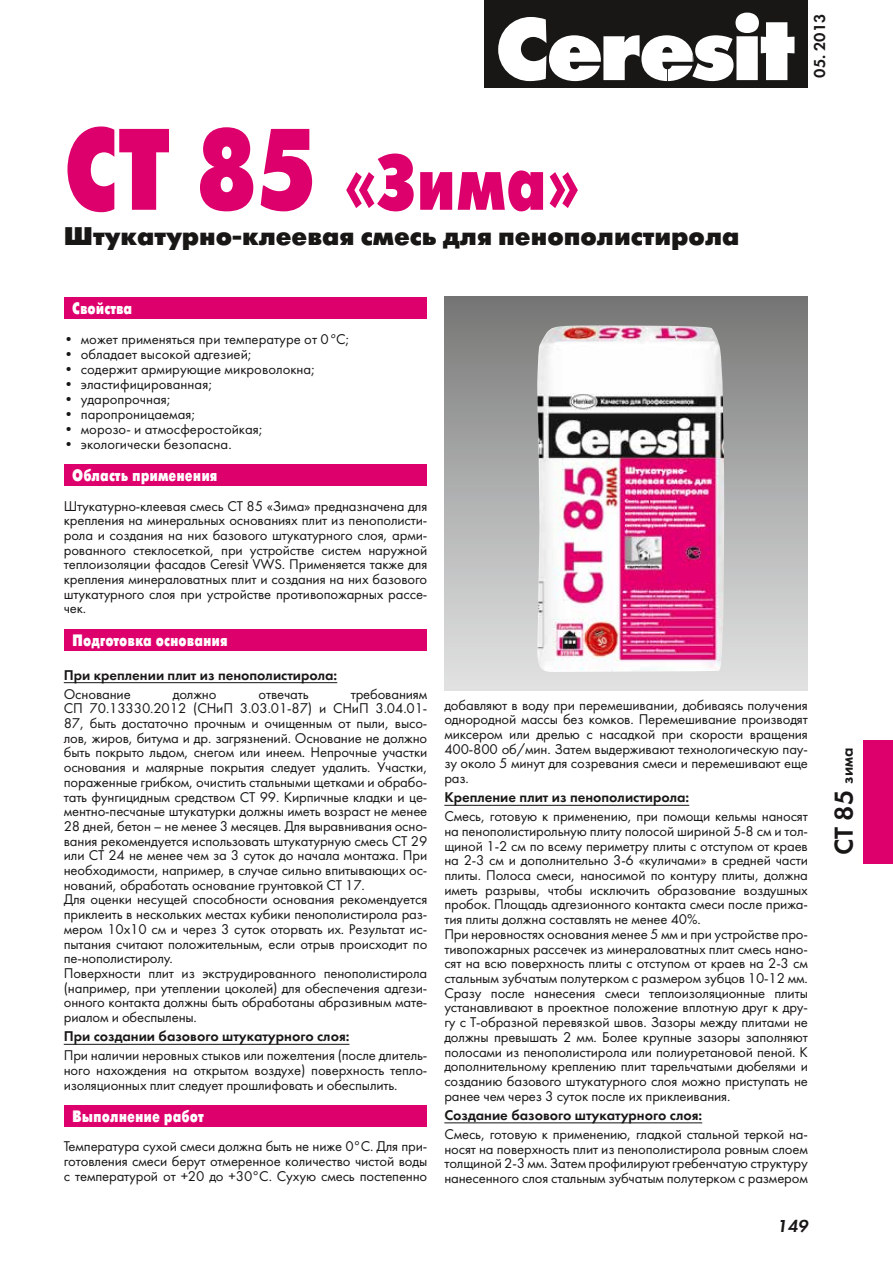
<style>
.page{position:relative;width:893px;height:1263px;background:#fff}
.page>*{position:absolute;margin:0;border:0;box-sizing:border-box;transform-origin:0 0}
.t1{font:700 78px "Futuris X Cond C";color:#dd006c}
.t2{font:27px "Futura Demi C";color:#181716}
.t3{font:25.5px "Futuris XC";color:#181716}
.t4{font:italic 18px "Futura Demi C";color:#181716}
.t5{font:700 16.5px "Futuris X Cond C";color:#fff}
.t6{font:16.5px "Futura Demi C";color:#181716}
.t7{font:14.7px/14.7px "Futura Book C";letter-spacing:-.01em;color:#181716;text-align:justify}
.t8{font:14.7px "Futura Demi C";color:#181716}
.s1{font-size:115.5px}
.s2{font-style:italic}
.s3{font-size:16.5px}
</style>
<div class="page">
<div style="left:485px;top:0;width:323px;height:88px;background:#181716"></div>
<svg style="left:498px;top:13px;width:296px;height:68px"></svg>
<div style="left:864px;top:740px;width:29px;height:123px;background:#dd006c"></div>
<hr style="left:64px;top:682px;width:273px;height:1px;background:#181716">
<hr style="left:64px;top:1044px;width:285px;height:1px;background:#181716">
<div style="left:64px;top:297px;width:363px;height:22px;background:#dd006c"></div>
<div style="left:64px;top:464px;width:363px;height:22px;background:#dd006c"></div>
<div style="left:64px;top:629px;width:363px;height:22px;background:#dd006c"></div>
<div style="left:64px;top:1105px;width:363px;height:22px;background:#dd006c"></div>
<hr style="left:444px;top:805px;width:245px;height:1px;background:#181716">
<hr style="left:444px;top:1122px;width:258px;height:1px;background:#181716">
<div style="left:444px;top:297px;width:364px;height:393px;background:linear-gradient(to bottom,#777877,#e4e5e5)"></div>
<img style="left:537px;top:325px;width:187px;height:347px">
<h1 class="t1" style="left:64px;top:140px;width:518px"><span class="s1">CТ 85</span> «Зима»</h1>
<h3 class="t3" style="left:64px;top:223px;width:677px">Штукатурно-клеевая смесь для пенополистирола</h3>
<p class="t6" style="left:810px;top:78px;width:66px;rotate:-90deg">05. 2013</p>
<p class="t5" style="left:72px;top:300px;width:62px">Свойства</p>
<p class="t7" style="left:64px;top:332px;width:287px">• может применяться при температуре от 0<span class="s2">°</span>C;</p>
<p class="t7" style="left:64px;top:347px;width:190px">• обладает высокой адгезией;</p>
<p class="t7" style="left:64px;top:362px;width:253px">• содержит армирующие микроволокна;</p>
<p class="t7" style="left:64px;top:377px;width:150px">• эластифицированная;</p>
<p class="t7" style="left:64px;top:392px;width:109px">• ударопрочная;</p>
<p class="t7" style="left:64px;top:407px;width:133px">• паропроницаемая;</p>
<p class="t7" style="left:64px;top:422px;width:201px">• морозо- и атмосферостойкая;</p>
<p class="t7" style="left:64px;top:437px;width:169px">• экологически безопасна.</p>
<p class="t5" style="left:72px;top:466px;width:147px">Область применения</p>
<p class="t7" style="left:64px;top:499px;width:365px">Штукатурно-клеевая смесь CT 85 «Зима» предназначена для крепления на минеральных основаниях плит из пенополисти&shy;рола и создания на них базового штукатурного слоя, арми&shy;рованного стеклосеткой, при устройстве систем наружной теплоизоляции фасадов Ceresit VWS. Применяется также для крепления минераловатных плит и создания на них базового штукатурного слоя при устройстве противопожарных рассе&shy;чек.</p>
<p class="t5" style="left:72px;top:631px;width:157px">Подготовка основания</p>
<p class="t8" style="left:64px;top:666px;width:275px">При креплении плит из пенополистирола:</p>
<p class="t7" style="left:64px;top:687px;width:68px">Основание</p>
<p class="t7" style="left:173px;top:687px;width:45px">должно</p>
<p class="t7" style="left:258px;top:687px;width:52px">отвечать</p>
<p class="t7" style="left:64px;top:687px;width:365px;text-align:left;text-indent:287px">требованиям СП 70.13330.2012 (СНиП 3.03.01-87) и СНиП 3.04.01- 87, быть достаточно прочным и очищенным от пыли, высо&shy;лов, жиров, битума и др. загрязнений. Основание не должно быть покрыто льдом, снегом или инеем. Непрочные участки основания и малярные покрытия следует удалить. Участки, пораженные грибком, очистить стальными щетками и обрабо&shy;тать фунгицидным средством CT 99. Кирпичные кладки и це&shy;ментно-песчаные штукатурки должны иметь возраст не менее 28 дней, бетон – не менее 3 месяцев. Для выравнивания осно&shy;вания рекомендуется использовать штукатурную смесь CT 29 или CT 24 не менее чем за 3 суток до начала монтажа. При необходимости, например, в случае сильно впитывающих ос&shy;нований, обработать основание грунтовкой CT 17.<br>Для оценки несущей способности основания рекомендуется приклеить в нескольких местах кубики пенополистирола раз&shy;мером 10х10 см и через 3 суток оторвать их. Результат ис&shy;пытания считают положительным, если отрыв происходит по пе-нополистиролу.<br>Поверхности плит из экструдированного пенополистирола (например, при утеплении цоколей) для обеспечения адгези&shy;онного контакта должны быть обработаны абразивным мате&shy;риалом и обеспылены.</p>
<p class="t8" style="left:64px;top:1028px;width:287px">При создании базового штукатурного слоя:</p>
<p class="t7" style="left:64px;top:1048px;width:365px">При наличии неровных стыков или пожелтения (после длитель&shy;ного нахождения на открытом воздухе) поверхность тепло&shy;изоляционных плит следует прошлифовать и обеспылить.</p>
<p class="t5" style="left:72px;top:1107px;width:133px">Выполнение работ</p>
<p class="t7" style="left:64px;top:1139px;width:365px">Температура сухой смеси должна быть не ниже 0°C. Для при&shy;готовления смеси берут отмеренное количество чистой воды с температурой от +20 до +30°C. Сухую смесь постепенно</p>
<p class="t7" style="left:444px;top:697px;width:365px">добавляют в воду при перемешивании, добиваясь получения однородной массы без комков. Перемешивание производят миксером или дрелью с насадкой при скорости вращения 400-800 об/мин. Затем выдерживают технологическую пау&shy;зу около 5 минут для созревания смеси и перемешивают еще раз.</p>
<p class="t8" style="left:444px;top:789px;width:246px">Крепление плит из пенополистирола:</p>
<p class="t7" style="left:444px;top:809px;width:365px;text-align:left">Смесь, готовую к применению, при помощи кельмы наносят на пенополистирольную плиту полосой шириной 5-8 см и тол&shy;щиной 1-2 см по всему периметру плиты с отступом от краев на 2-3 см и дополнительно 3-6 «куличами» в средней части плиты. Полоса смеси, наносимой по контуру плиты, должна иметь разрывы, чтобы исключить образование воздушных пробок. Площадь адгезионного контакта смеси после прижа&shy;тия плиты должна составлять не менее 40%.<br>При неровностях основания менее 5 мм и при устройстве про&shy;тивопожарных рассечек из минераловатных плит смесь нано&shy;сят на всю поверхность плиты с отступом от краев на 2-3 см стальным зубчатым полутерком с размером зубцов 10-12 мм.<br>Сразу после нанесения смеси теплоизоляционные плиты устанавливают в проектное положение вплотную друг к дру&shy;гу с Т-образной перевязкой швов. Зазоры между плитами не должны превышать 2 мм. Более крупные зазоры заполняют полосами из пенополистирола или полиуретановой пеной. К дополнительному креплению плит тарельчатыми дюбелями и созданию базового штукатурного слоя можно приступать не ранее чем через 3 суток после их приклеивания.</p>
<p class="t8" style="left:444px;top:1106px;width:259px">Создание базового штукатурного слоя:</p>
<p class="t7" style="left:444px;top:1127px;width:365px">Смесь, готовую к применению, гладкой стальной теркой на&shy;носят на поверхность плит из пенополистирола ровным слоем толщиной 2-3 мм. Затем профилируют гребенчатую структуру нанесенного слоя стальным зубчатым полутерком с размером</p>
<p class="t4" style="left:777px;top:1215px;width:32px">149</p>
<h2 class="t2" style="left:828px;top:855px;width:109px;rotate:-90deg">CТ 85 <span class="s3">зима</span></h2>
</div>
